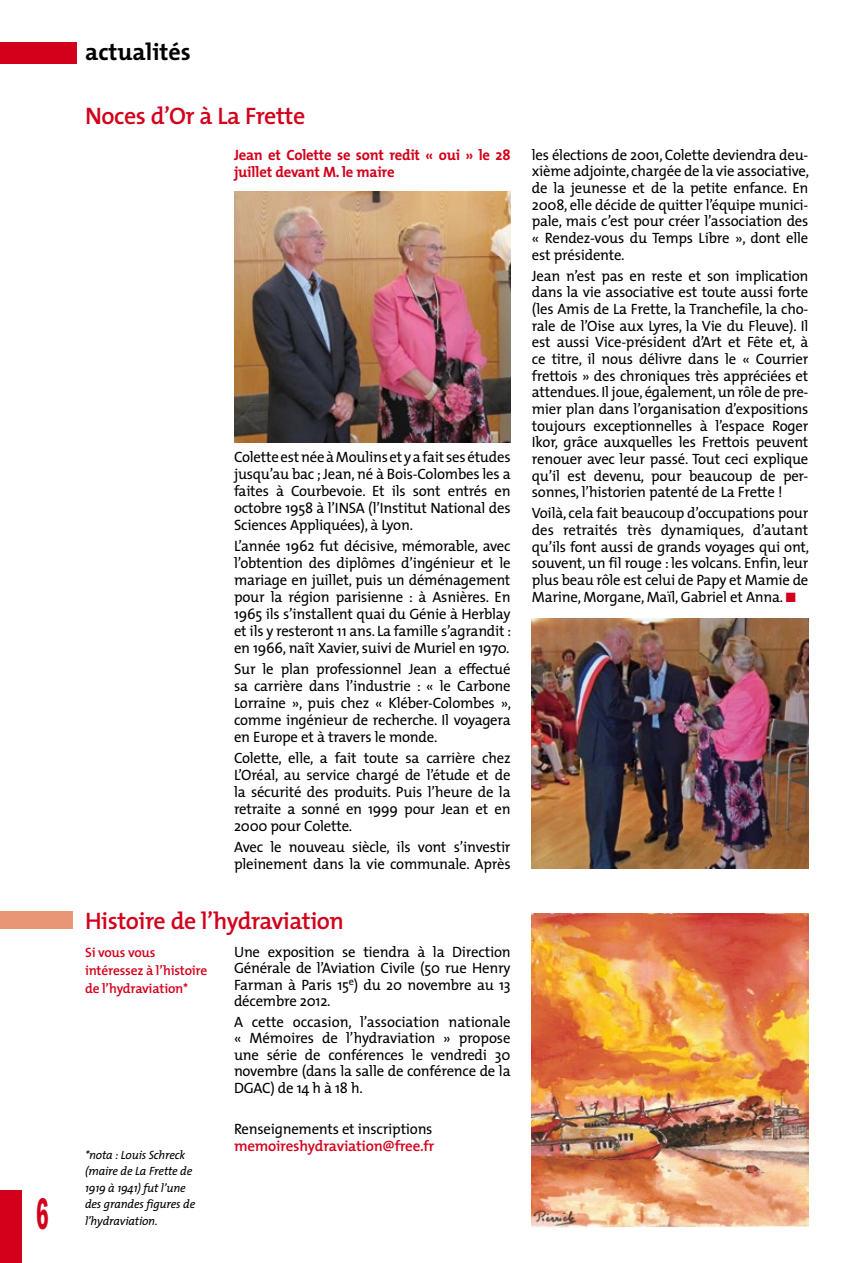
<style>
.page{position:relative;width:851px;height:1263px;background:#fff}
.page>*{position:absolute;margin:0;border:0;box-sizing:border-box;transform-origin:0 0}
.t1{font:700 45px "Akzidenz Grotesk BE";color:#d3001b;scale:.5 1}
.t2{font:600 24px "The Mix";letter-spacing:-.02em;color:#d3001b}
.t3{font:700 24px "The Mix";color:#000}
.t4{font:15px/16.6px "The Mix";letter-spacing:-.015em;color:#000;text-align:justify}
.t5{font:700 15px/17px "The Mix";letter-spacing:-.015em;color:#d3001b}
.t6{font:600 15px "The Mix";letter-spacing:-.015em;color:#d3001b}
.t7{font:600 13.5px/18px "The Mix";letter-spacing:-.015em;color:#d3001b}
.t8{font:italic 12px/16.5px "The Mix";letter-spacing:-.015em;color:#000}
.s1{color:#d3001b}
</style>
<div class="page">
<div style="left:0;top:43px;width:77px;height:21px;background:#d3001b"></div>
<div style="left:0;top:1191px;width:21px;height:72px;background:#d3001b"></div>
<img style="left:234px;top:192px;width:276px;height:250px">
<img style="left:531px;top:618px;width:277px;height:251px">
<div style="left:0;top:911px;width:72px;height:17px;background:#e99677"></div>
<img style="left:531px;top:913px;width:277px;height:314px">
<h1 class="t1" style="left:36px;top:1188px;width:27px">6</h1>
<h2 class="t3" style="left:85px;top:32px;width:107px">actualités</h2>
<h2 class="t2" style="left:85px;top:96px;width:222px">Noces d’Or à La Frette</h2>
<p class="t5" style="left:234px;top:146px;width:278px">Jean et Colette se sont redit « oui » le 28 juillet devant M. le maire</p>
<p class="t4" style="left:234px;top:448px;width:278px">Colette est née à Moulins et y a fait ses études jusqu’au bac ; Jean, né à Bois-Colombes les a faites à Courbevoie. Et ils sont entrés en octobre 1958 à l’INSA (l’Institut National des Sciences Appliquées), à Lyon.</p>
<p class="t4" style="left:234px;top:537px;width:279px">L’année 1962 fut décisive, mémorable, avec l’obtention des diplômes d’ingénieur et le mariage en juillet, puis un déménagement pour la région parisienne : à Asnières. En 1965 ils s’installent quai du Génie à Herblay et ils y resteront 11 ans. La famille s’agrandit : en 1966, naît Xavier, suivi de Muriel en 1970.</p>
<p class="t4" style="left:234px;top:660px;width:279px">Sur le plan professionnel Jean a effectué sa carrière dans l’industrie : « le Carbone Lorraine », puis chez « Kléber-Colombes », comme ingénieur de recherche. Il voyagera en Europe et à travers le monde.</p>
<p class="t4" style="left:234px;top:749px;width:278px">Colette, elle, a fait toute sa carrière chez L’Oréal, au service chargé de l’étude et de la sécurité des produits. Puis l’heure de la retraite a sonné en 1999 pour Jean et en 2000 pour Colette.</p>
<p class="t4" style="left:234px;top:838px;width:278px">Avec le nouveau siècle, ils vont s’investir pleinement dans la vie communale. Après</p>
<h2 class="t2" style="left:85px;top:901px;width:260px">Histoire de l’hydraviation</h2>
<p class="t4" style="left:234px;top:943px;width:278px">Une exposition se tiendra à la Direction Générale de l’Aviation Civile (50 rue Henry Farman à Paris 15<sup>e</sup>) du 20 novembre au 13 décembre 2012.</p>
<p class="t4" style="left:234px;top:1013px;width:278px">A cette occasion, l’association nationale « Mémoires de l’hydraviation » propose une série de conférences le vendredi 30 novembre (dans la salle de conférence de la DGAC) de 14 h à 18 h.</p>
<p class="t4" style="left:234px;top:1120px;width:200px">Renseignements et inscriptions</p>
<p class="t6" style="left:234px;top:1133px;width:202px">memoireshydraviation@free.fr</p>
<p class="t7" style="left:85px;top:943px;width:124px">Si vous vous intéressez à l’histoire de l’hydraviation*</p>
<p class="t8" style="left:85px;top:1146px;width:112px">*nota : Louis Schreck (maire de La Frette de<br>1919 à 1941) fut l’une des grandes figures de l’hydraviation.</p>
<p class="t4" style="left:531px;top:146px;width:279px">les élections de 2001, Colette deviendra deu&shy;xième adjointe, chargée de la vie associative, de la jeunesse et de la petite enfance. En 2008, elle décide de quitter l’équipe munici&shy;pale, mais c’est pour créer l’association des « Rendez-vous du Temps Libre », dont elle est présidente.</p>
<p class="t4" style="left:531px;top:267px;width:278px">Jean n’est pas en reste et son implication dans la vie associative est toute aussi forte (les Amis de La Frette, la Tranchefile, la cho&shy;rale de l’Oise aux Lyres, la Vie du Fleuve). Il est aussi Vice-président d’Art et Fête et, à ce titre, il nous délivre dans le « Courrier frettois » des chroniques très appréciées et attendues. Il joue, également, un rôle de pre&shy;mier plan dans l’organisation d’expositions toujours exceptionnelles à l’espace Roger Ikor, grâce auxquelles les Frettois peuvent renouer avec leur passé. Tout ceci explique qu’il est devenu, pour beaucoup de per&shy;sonnes, l’historien patenté de La Frette !</p>
<p class="t4" style="left:531px;top:504px;width:279px">Voilà, cela fait beaucoup d’occupations pour des retraités très dynamiques, d’autant qu’ils font aussi de grands voyages qui ont, souvent, un fil rouge : les volcans. Enfin, leur plus beau rôle est celui de Papy et Mamie de Marine, Morgane, Maïl, Gabriel et Anna. <span class="s1">■</span></p>
</div>
